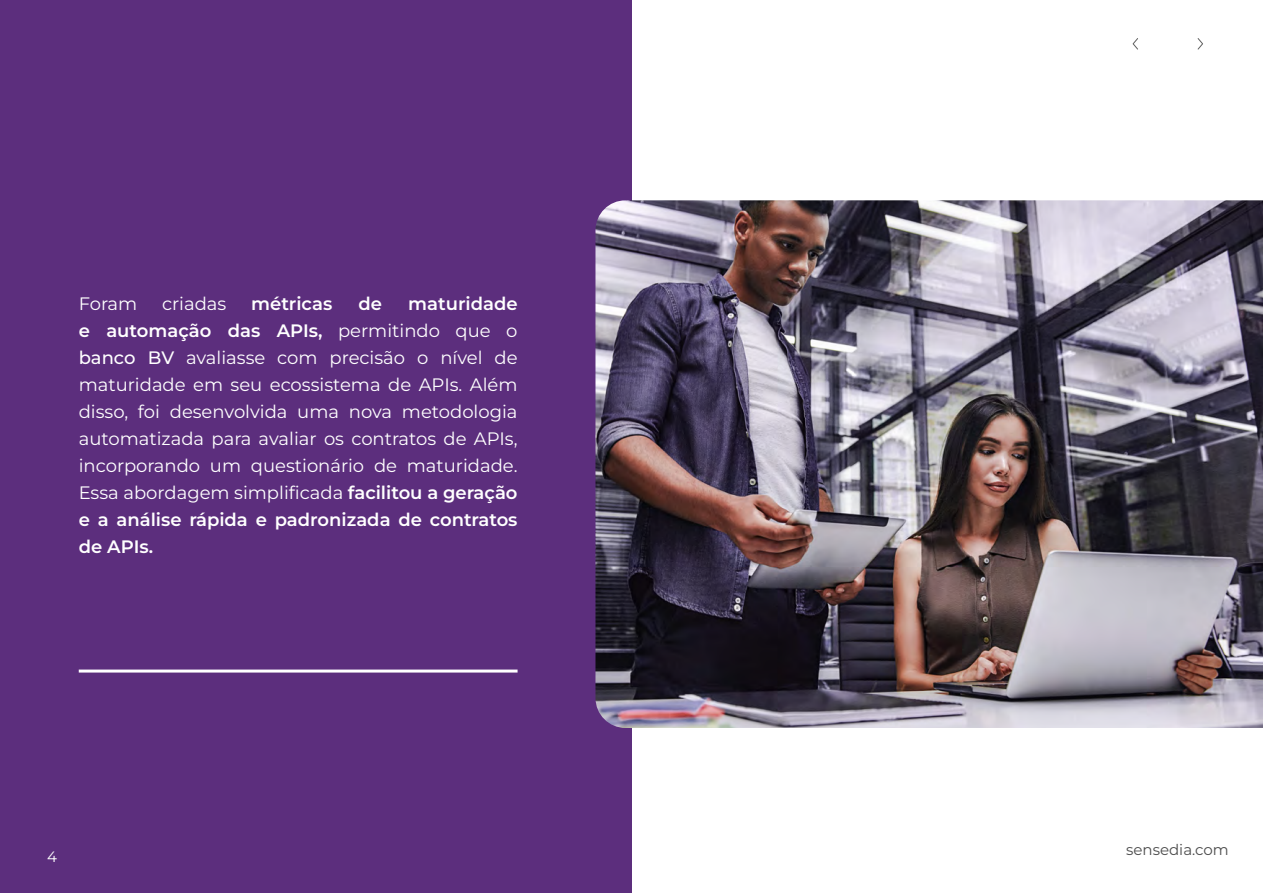
<style>
.page{position:relative;width:1263px;height:893px;background:#fff}
.page>*{position:absolute;margin:0;border:0;box-sizing:border-box;transform-origin:0 0}
.t1{font:18px/27px "Montserrat";color:#fff;text-align:justify}
.t2{font:600 18px "Montserrat";color:#fff}
.t3{font:15px "Montserrat";color:#4c4c4c}
.t4{font:15px "Montserrat";color:#fff}
.s1{font-weight:600}
.s2{font-weight:500}
</style>
<div class="page">
<div style="left:0;top:0;width:631px;height:893px;background:#5c2e7d"></div>
<svg style="left:1197px;top:38px;width:6px;height:12px"></svg>
<svg style="left:1133px;top:38px;width:5px;height:12px"></svg>
<hr style="left:79px;top:669px;width:439px;height:3px;background:#fff">
<img style="left:595px;top:200px;width:668px;height:528px">
<p class="t1" style="left:79px;top:290px;width:440px;text-indent:329px"><span class="s1">maturidade e automação das APIs,</span> permitindo que o <span class="s2">banco BV</span> avaliasse com precisão o nível de maturidade em seu ecossistema de APIs. Além disso, foi desenvolvida uma nova metodologia automatizada para avaliar os contratos de APIs, incorporando um questionário de maturidade.<br>Essa abordagem simplificada <span class="s1">facilitou a geração e a análise rápida e padronizada de contratos de APIs.</span></p>
<p class="t1" style="left:79px;top:290px;width:60px">Foram</p>
<p class="t1" style="left:162px;top:290px;width:66px">criadas</p>
<p class="t2" style="left:251px;top:292px;width:83px">métricas</p>
<p class="t2" style="left:358px;top:292px;width:25px">de</p>
<p class="t4" style="left:47px;top:847px;width:11px">4</p>
<p class="t3" style="left:1126px;top:839px;width:104px">sensedia.com</p>
</div>
